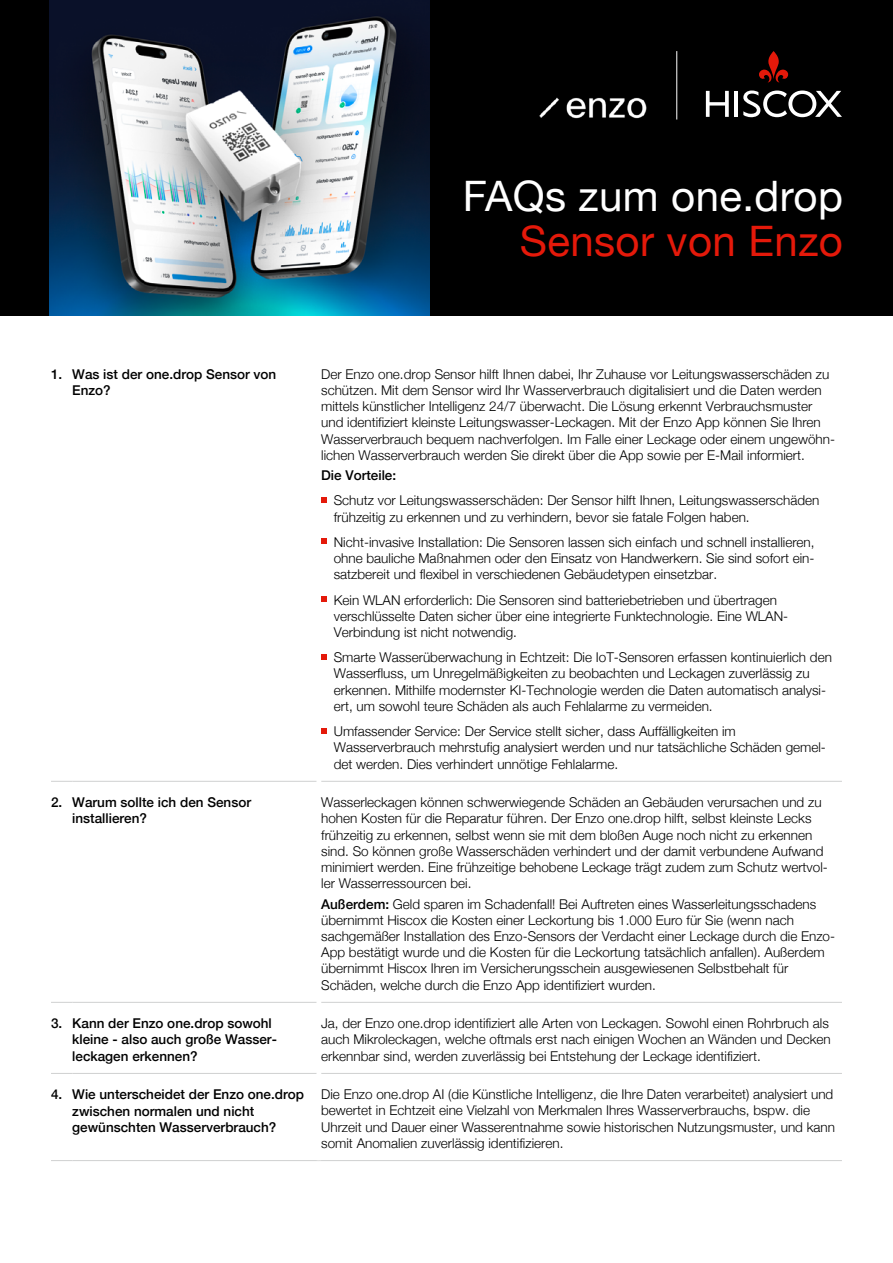
<style>
.page{position:relative;width:893px;height:1263px;background:#fff}
.page>*{position:absolute;margin:0;border:0;box-sizing:border-box;transform-origin:0 0}
.t1{font:42px "Helvetica Neue";letter-spacing:.01em;color:#fff}
.t2{font:42px "Helvetica Neue";letter-spacing:.01em;color:#e4190a}
.t3{font:300 13.5px/16.2px "Helvetica Neue";color:#000}
.t4{font:500 13.5px/16.2px "Helvetica Neue";color:#000}
.s1{font-weight:500}
</style>
<div class="page">
<svg style="left:51px;top:781px;width:21px;height:1px"></svg>
<hr style="left:72px;top:781px;width:245px;height:1px;background:#cfd0d0">
<hr style="left:321px;top:781px;width:521px;height:1px;background:#cfd0d0">
<svg style="left:51px;top:1002px;width:21px;height:1px"></svg>
<hr style="left:72px;top:1002px;width:245px;height:1px;background:#cfd0d0">
<hr style="left:321px;top:1002px;width:521px;height:1px;background:#cfd0d0">
<svg style="left:51px;top:1073px;width:21px;height:1px"></svg>
<hr style="left:72px;top:1073px;width:245px;height:1px;background:#cfd0d0">
<hr style="left:321px;top:1073px;width:521px;height:1px;background:#cfd0d0">
<svg style="left:51px;top:1160px;width:21px;height:1px"></svg>
<hr style="left:72px;top:1160px;width:247px;height:1px;background:#cfd0d0">
<hr style="left:319px;top:1160px;width:523px;height:1px;background:#cfd0d0">
<svg style="left:321px;top:497px;width:5px;height:5px"></svg>
<svg style="left:321px;top:539px;width:5px;height:5px"></svg>
<svg style="left:321px;top:596px;width:5px;height:6px"></svg>
<svg style="left:321px;top:654px;width:5px;height:5px"></svg>
<svg style="left:321px;top:728px;width:5px;height:5px"></svg>
<div style="left:0;top:0;width:893px;height:316px;background:#000"></div>
<img style="left:50px;top:0;width:379px;height:316px">
<svg style="left:759px;top:51px;width:29px;height:31px"></svg>
<hr style="left:735px;top:91px;width:3px;height:26px;background:#fff">
<svg style="left:706px;top:91px;width:23px;height:26px"></svg>
<svg style="left:743px;top:91px;width:99px;height:26px"></svg>
<img style="left:539px;top:97px;width:108px;height:22px">
<hr style="left:676px;top:51px;width:1px;height:69px;background:#fff">
<h1 class="t1" style="left:463px;top:166px;width:382px">FAQs zum one.drop</h1>
<h1 class="t2" style="left:520px;top:211px;width:325px">Sensor von Enzo</h1>
<p class="t4" style="left:72px;top:365px;width:206px;text-indent:-21px">1. Was ist der one.drop Sensor von<br>Enzo?</p>
<p class="t3" style="left:321px;top:365px;width:515px">Der Enzo one.drop Sensor hilft Ihnen dabei, Ihr Zuhause vor Leitungswasserschäden zu schützen. Mit dem Sensor wird Ihr Wasserverbrauch digitalisiert und die Daten werden mittels künstlicher Intelligenz 24/7 überwacht. Die Lösung erkennt Verbrauchsmuster und identifiziert kleinste Leitungswasser-Leckagen. Mit der Enzo App können Sie Ihren Wasserverbrauch bequem nachverfolgen. Im Falle einer Leckage oder einem ungewöhn&shy;lichen Wasserverbrauch werden Sie direkt über die App sowie per E-Mail informiert.</p>
<p class="t4" style="left:321px;top:466px;width:77px">Die Vorteile:</p>
<p class="t3" style="left:334px;top:492px;width:487px">Schutz vor Leitungswasserschäden: Der Sensor hilft Ihnen, Leitungswasserschäden frühzeitig zu erkennen und zu verhindern, bevor sie fatale Folgen haben.</p>
<p class="t3" style="left:334px;top:533px;width:482px;text-align:justify">Nicht-invasive Installation: Die Sensoren lassen sich einfach und schnell installieren, ohne bauliche Maßnahmen oder den Einsatz von Handwerkern. Sie sind sofort ein&shy;satzbereit und flexibel in verschiedenen Gebäudetypen einsetzbar.</p>
<p class="t3" style="left:334px;top:591px;width:456px">Kein WLAN erforderlich: Die Sensoren sind batteriebetrieben und übertragen verschlüsselte Daten sicher über eine integrierte Funktechnologie. Eine WLAN-<br>Verbindung ist nicht notwendig.</p>
<p class="t3" style="left:334px;top:648px;width:500px">Smarte Wasserüberwachung in Echtzeit: Die IoT-Sensoren erfassen kontinuierlich den Wasserfluss, um Unregelmäßigkeiten zu beobachten und Leckagen zuverlässig zu erkennen. Mithilfe modernster KI-Technologie werden die Daten automatisch analysi&shy;ert, um sowohl teure Schäden als auch Fehlalarme zu vermeiden.</p>
<p class="t3" style="left:334px;top:722px;width:494px">Umfassender Service: Der Service stellt sicher, dass Auffälligkeiten im<br>Wasserverbrauch mehrstufig analysiert werden und nur tatsächliche Schäden gemel&shy;det werden. Dies verhindert unnötige Fehlalarme.</p>
<p class="t4" style="left:72px;top:793px;width:180px;text-indent:-21px">2. Warum sollte ich den Sensor installieren?</p>
<p class="t3" style="left:321px;top:793px;width:508px">Wasserleckagen können schwerwiegende Schäden an Gebäuden verursachen und zu hohen Kosten für die Reparatur führen. Der Enzo one.drop hilft, selbst kleinste Lecks frühzeitig zu erkennen, selbst wenn sie mit dem bloßen Auge noch nicht zu erkennen sind. So können große Wasserschäden verhindert und der damit verbundene Aufwand minimiert werden. Eine frühzeitige behobene Leckage trägt zudem zum Schutz wertvol&shy;ler Wasserressourcen bei.</p>
<p class="t3" style="left:321px;top:895px;width:515px"><span class="s1">Außerdem:</span> Geld sparen im Schadenfall! Bei Auftreten eines Wasserleitungsschadens übernimmt Hiscox die Kosten einer Leckortung bis 1.000 Euro für Sie (wenn nach sachgemäßer Installation des Enzo-Sensors der Verdacht einer Leckage durch die Enzo-App bestätigt wurde und die Kosten für die Leckortung tatsächlich anfallen). Außerdem übernimmt Hiscox Ihren im Versicherungsschein ausgewiesenen Selbstbehalt für Schäden, welche durch die Enzo App identifiziert wurden.</p>
<p class="t4" style="left:72px;top:1014px;width:206px;text-indent:-21px">3. Kann der Enzo one.drop sowohl kleine - also auch große Wasser&shy;leckagen erkennen?</p>
<p class="t3" style="left:321px;top:1014px;width:511px">Ja, der Enzo one.drop identifiziert alle Arten von Leckagen. Sowohl einen Rohrbruch als auch Mikroleckagen, welche oftmals erst nach einigen Wochen an Wänden und Decken erkennbar sind, werden zuverlässig bei Entstehung der Leckage identifiziert.</p>
<p class="t4" style="left:72px;top:1085px;width:233px;text-indent:-21px">4. Wie unterscheidet der Enzo one.drop zwischen normalen und nicht gewünschten Wasserverbrauch?</p>
<p class="t3" style="left:321px;top:1085px;width:515px">Die Enzo one.drop AI (die Künstliche Intelligenz, die Ihre Daten verarbeitet) analysiert und bewertet in Echtzeit eine Vielzahl von Merkmalen Ihres Wasserverbrauchs, bspw. die Uhrzeit und Dauer einer Wasserentnahme sowie historischen Nutzungsmuster, und kann somit Anomalien zuverlässig identifizieren.</p>
</div>
